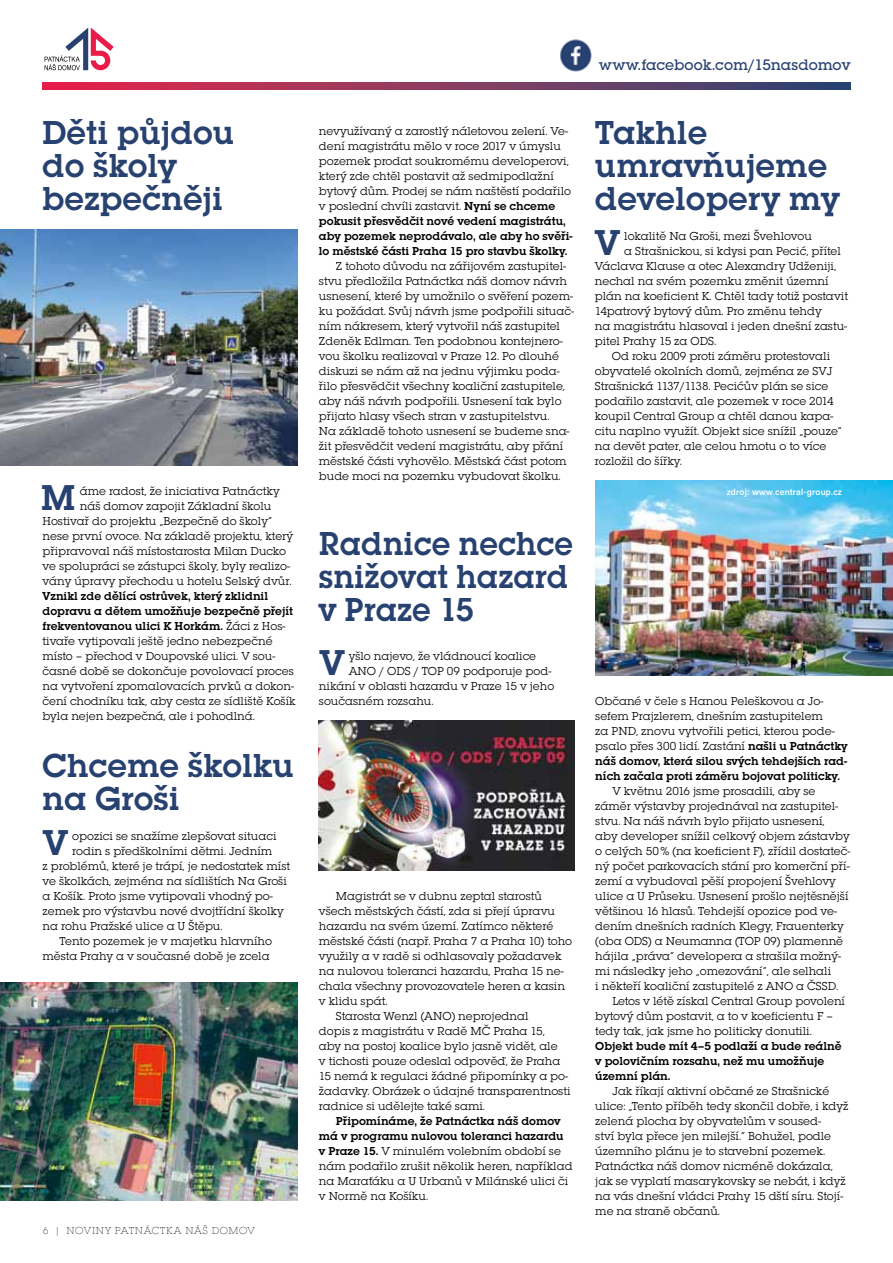
<style>
.page{position:relative;width:893px;height:1263px;background:#fff}
.page>*{position:absolute;margin:0;border:0;box-sizing:border-box;transform-origin:0 0}
.t1{font:600 37.35px "Lubalin Graph Itc TCE";color:#274170}
.t2{font:600 34.5px/33px "Lubalin Graph Itc TCE";color:#274170}
.t3{font:600 34.5px/33px "Lubalin Graph Itc TCE";color:#274170;scale:.95 1}
.t4{font:500 15.75px "Lubalin Gra Itc TCE";letter-spacing:-.005em;color:#274170}
.t5{font:12px/15px "Lubalin Graph Itc TCE";color:#000}
.t6{font:600 12px/15px "Lubalin Graph Itc TCE";color:#000}
.t7{font:10.5px "Lubalin Gra Itc TCE Ligh";letter-spacing:.05em;color:#000}
.t8{font:500 9px "Akzid Grtsk Next";letter-spacing:.02em;color:#fff}
.s1{font-weight:600}
</style>
<div class="page">
<svg style="left:45px;top:28px;width:69px;height:42px"></svg>
<img style="left:560px;top:39px;width:32px;height:33px">
<svg style="left:43px;top:83px;width:807px;height:6px;background:#89385f"></svg>
<img style="left:0;top:982px;width:298px;height:218px">
<img style="left:0;top:229px;width:298px;height:236px">
<img style="left:595px;top:480px;width:298px;height:195px">
<img style="left:319px;top:720px;width:255px;height:150px">
<h2 class="t2" style="left:42px;top:116px;width:194px">Děti půjdou do školy bezpečněji</h2>
<h1 class="t1" style="left:41px;top:476px;width:36px">M</h1>
<p class="t5" style="left:80px;top:484px;width:201px">áme radost, že iniciativa Patnáctky</p>
<p class="t5" style="left:80px;top:499px;width:193px">náš domov zapojit Základní školu</p>
<p class="t5" style="left:43px;top:514px;width:231px">Hostivař do projektu „Bezpečně do školy“</p>
<p class="t5" style="left:43px;top:529px;width:252px">nese první ovoce. Na základě projektu, který</p>
<p class="t5" style="left:43px;top:544px;width:245px">připravoval náš místostarosta Milan Ducko</p>
<p class="t5" style="left:43px;top:559px;width:249px">ve spolupráci se zástupci školy, byly realizo-</p>
<p class="t5" style="left:43px;top:574px;width:251px">vány úpravy přechodu u hotelu Selský dvůr.</p>
<p class="t5" style="left:43px;top:589px;width:255px"><span class="s1">Vznikl zde dělící ostrůvek, který zklidnil dopravu a dětem umožňuje bezpečně přejít frekventovanou ulici K Horkám.</span> Žáci z Hos&shy;tivaře vytipovali ještě jedno nebezpečné místo – přechod v Doupovské ulici. V sou&shy;časné době se dokončuje povolovací proces na vytvoření zpomalovacích prvků a dokon&shy;čení chodníku tak, aby cesta ze sídliště Košík byla nejen bezpečná, ale i pohodlná.</p>
<h2 class="t2" style="left:42px;top:749px;width:253px">Chceme školku na Groši</h2>
<h1 class="t1" style="left:43px;top:821px;width:26px">V</h1>
<p class="t5" style="left:72px;top:829px;width:206px">opozici se snažíme zlepšovat situaci</p>
<p class="t5" style="left:72px;top:844px;width:201px">rodin s předškolními dětmi. Jedním</p>
<p class="t5" style="left:43px;top:859px;width:249px">z problémů, které je trápí, je nedostatek míst</p>
<p class="t5" style="left:43px;top:874px;width:246px">ve školkách, zejména na sídlištích Na Groši</p>
<p class="t5" style="left:43px;top:889px;width:232px">a Košík. Proto jsme vytipovali vhodný po-</p>
<p class="t5" style="left:43px;top:904px;width:243px">zemek pro výstavbu nové dvojtřídní školky</p>
<p class="t5" style="left:43px;top:919px;width:182px">na rohu Pražské ulice a U Štěpu.</p>
<p class="t5" style="left:60px;top:934px;width:214px">Tento pozemek je v majetku hlavního</p>
<p class="t5" style="left:43px;top:949px;width:229px">města Prahy a v současné době je zcela</p>
<p class="t7" style="left:43px;top:1225px;width:214px">6 | NOVINY PATNÁCTKA NÁŠ DOMOV</p>
<p class="t5" style="left:319px;top:124px;width:255px">nevyužívaný a zarostlý náletovou zelení. Ve&shy;dení magistrátu mělo v roce 2017 v úmyslu pozemek prodat soukromému developerovi, který zde chtěl postavit až sedmipodlažní bytový dům. Prodej se nám naštěstí podařilo v poslední chvíli zastavit. <span class="s1">Nyní se chceme pokusit přesvědčit nové vedení magistrátu, aby pozemek neprodávalo, ale aby ho svěři&shy;lo městské části Praha 15 pro stavbu školky.</span></p>
<p class="t5" style="left:319px;top:259px;width:257px;text-indent:17px">Z tohoto důvodu na zářijovém zastupitel&shy;stvu předložila Patnáctka náš domov návrh usnesení, které by umožnilo o svěření pozem&shy;ku požádat. Svůj návrh jsme podpořili situač&shy;ním nákresem, který vytvořil náš zastupitel Zdeněk Edlman. Ten podobnou kontejnero&shy;vou školku realizoval v Praze 12. Po dlouhé diskuzi se nám až na jednu výjimku poda&shy;řilo přesvědčit všechny koaliční zastupitele, aby náš návrh podpořili. Usnesení tak bylo přijato hlasy všech stran v zastupitelstvu.<br>Na základě tohoto usnesení se budeme sna&shy;žit přesvědčit vedení magistrátu, aby přání městské části vyhovělo. Městská část potom bude moci na pozemku vybudovat školku.</p>
<h2 class="t3" style="left:319px;top:527px;width:269px">Radnice nechce snižovat hazard v Praze 15</h2>
<h1 class="t1" style="left:320px;top:641px;width:26px">V</h1>
<p class="t5" style="left:349px;top:649px;width:189px">yšlo najevo, že vládnoucí koalice</p>
<p class="t5" style="left:349px;top:664px;width:204px">ANO / ODS / TOP 09 podporuje pod-</p>
<p class="t5" style="left:319px;top:679px;width:237px">nikání v oblasti hazardu v Praze 15 v jeho</p>
<p class="t5" style="left:319px;top:694px;width:116px">současném rozsahu.</p>
<p class="t5" style="left:336px;top:889px;width:208px">Magistrát se v dubnu zeptal starostů</p>
<p class="t5" style="left:319px;top:904px;width:238px">všech městských částí, zda si přejí úpravu</p>
<p class="t5" style="left:319px;top:919px;width:236px">hazardu na svém území. Zatímco některé</p>
<p class="t5" style="left:319px;top:934px;width:255px">městské části (např. Praha 7 a Praha 10) toho</p>
<p class="t5" style="left:319px;top:949px;width:244px">využily a v radě si odhlasovaly požadavek</p>
<p class="t5" style="left:319px;top:964px;width:246px">na nulovou toleranci hazardu, Praha 15 ne-</p>
<p class="t5" style="left:319px;top:979px;width:248px">chala všechny provozovatele heren a kasin</p>
<p class="t5" style="left:319px;top:994px;width:70px">v klidu spát.</p>
<p class="t5" style="left:336px;top:1009px;width:194px">Starosta Wenzl (ANO) neprojednal</p>
<p class="t5" style="left:319px;top:1024px;width:228px">dopis z magistrátu v Radě MČ Praha 15,</p>
<p class="t5" style="left:319px;top:1039px;width:240px">aby na postoj koalice bylo jasně vidět, ale</p>
<p class="t5" style="left:319px;top:1054px;width:243px">v tichosti pouze odeslal odpověď, že Praha</p>
<p class="t5" style="left:319px;top:1069px;width:251px">15 nemá k regulaci žádné připomínky a po-</p>
<p class="t5" style="left:319px;top:1084px;width:253px">žadavky. Obrázek o údajné transparentnosti</p>
<p class="t5" style="left:319px;top:1099px;width:168px">radnice si udělejte také sami.</p>
<p class="t5" style="left:319px;top:1114px;width:255px;text-indent:17px"><span class="s1">Připomínáme, že Patnáctka náš domov má v programu nulovou toleranci hazardu v Praze 15.</span> V minulém volebním období se nám podařilo zrušit několik heren, například na Maraťáku a U Urbanů v Milánské ulici či v Normě na Košíku.</p>
<h3 class="t4" style="left:599px;top:55px;width:253px">www.facebook.com/15nasdomov</h3>
<h2 class="t2" style="left:595px;top:116px;width:246px">Takhle umravňujeme developery my</h2>
<p class="t5" style="left:624px;top:229px;width:189px">lokalitě Na Groši, mezi Švehlovou</p>
<p class="t5" style="left:624px;top:244px;width:218px">a Strašnickou, si kdysi pan Pecić, přítel</p>
<p class="t5" style="left:595px;top:259px;width:243px">Václava Klause a otec Alexandry Udženiji,</p>
<p class="t5" style="left:595px;top:274px;width:235px">nechal na svém pozemku změnit územní</p>
<p class="t5" style="left:595px;top:289px;width:255px">plán na koeficient K. Chtěl tady totiž postavit</p>
<p class="t5" style="left:595px;top:304px;width:228px">14patrový bytový dům. Pro změnu tehdy</p>
<p class="t5" style="left:595px;top:319px;width:254px">na magistrátu hlasoval i jeden dnešní zastu-</p>
<p class="t5" style="left:595px;top:334px;width:123px">pitel Prahy 15 za ODS.</p>
<p class="t5" style="left:612px;top:349px;width:220px">Od roku 2009 proti záměru protestovali</p>
<p class="t5" style="left:595px;top:364px;width:239px">obyvatelé okolních domů, zejména ze SVJ</p>
<p class="t5" style="left:595px;top:379px;width:235px">Strašnická 1137/1138. Pecićův plán se sice</p>
<p class="t5" style="left:595px;top:394px;width:240px">podařilo zastavit, ale pozemek v roce 2014</p>
<p class="t5" style="left:595px;top:409px;width:240px">koupil Central Group a chtěl danou kapa-</p>
<p class="t5" style="left:595px;top:424px;width:249px">citu naplno využít. Objekt sice snížil „pouze“</p>
<p class="t5" style="left:595px;top:439px;width:233px">na devět pater, ale celou hmotu o to více</p>
<p class="t5" style="left:595px;top:454px;width:89px">rozložil do šířky.</p>
<h1 class="t1" style="left:595px;top:221px;width:26px">V</h1>
<p class="t8" style="left:727px;top:486px;width:117px">zdroj: www.central-group.cz</p>
<p class="t5" style="left:595px;top:694px;width:254px">Občané v čele s Hanou Peleškovou a Jo&shy;sefem Prajzlerem, dnešním zastupitelem<br>za PND, znovu vytvořili petici, kterou pode&shy;psalo přes 300 lidí. Zastání <span class="s1">našli u Patnáctky náš domov, která silou svých tehdejších rad&shy;ních začala proti záměru bojovat politicky.</span></p>
<p class="t5" style="left:595px;top:784px;width:257px;text-indent:17px">V květnu 2016 jsme prosadili, aby se záměr výstavby projednával na zastupitel&shy;stvu. Na náš návrh bylo přijato usnesení,<br>aby developer snížil celkový objem zástavby o celých 50% (na koeficient F), zřídil dostateč&shy;ný počet parkovacích stání pro komerční pří&shy;zemí a vybudoval pěší propojení Švehlovy ulice a U Průseku. Usnesení prošlo nejtěsnější většinou 16 hlasů. Tehdejší opozice pod ve&shy;dením dnešních radních Klegy, Frauenterky (oba ODS) a Neumanna (TOP 09) plamenně hájila „práva“ developera a strašila možný&shy;mi následky jeho „omezování“, ale selhali<br>i někteří koaliční zastupitelé z ANO a ČSSD.</p>
<p class="t5" style="left:595px;top:994px;width:251px;text-indent:17px">Letos v létě získal Central Group povolení bytový dům postavit, a to v koeficientu F – tedy tak, jak jsme ho politicky donutili.</p>
<p class="t6" style="left:595px;top:1039px;width:248px">Objekt bude mít 4–5 podlaží a bude reálně v polovičním rozsahu, než mu umožňuje územní plán.</p>
<p class="t5" style="left:595px;top:1084px;width:255px;text-indent:17px">Jak říkají aktivní občané ze Strašnické ulice: „Tento příběh tedy skončil dobře, i když zelená plocha by obyvatelům v soused-<br>ství byla přece jen milejší.“ Bohužel, podle územního plánu je to stavební pozemek.<br>Patnáctka náš domov nicméně dokázala, jak se vyplatí masarykovsky se nebát, i když na vás dnešní vládci Prahy 15 dští síru. Stojí&shy;me na straně občanů.</p>
</div>
